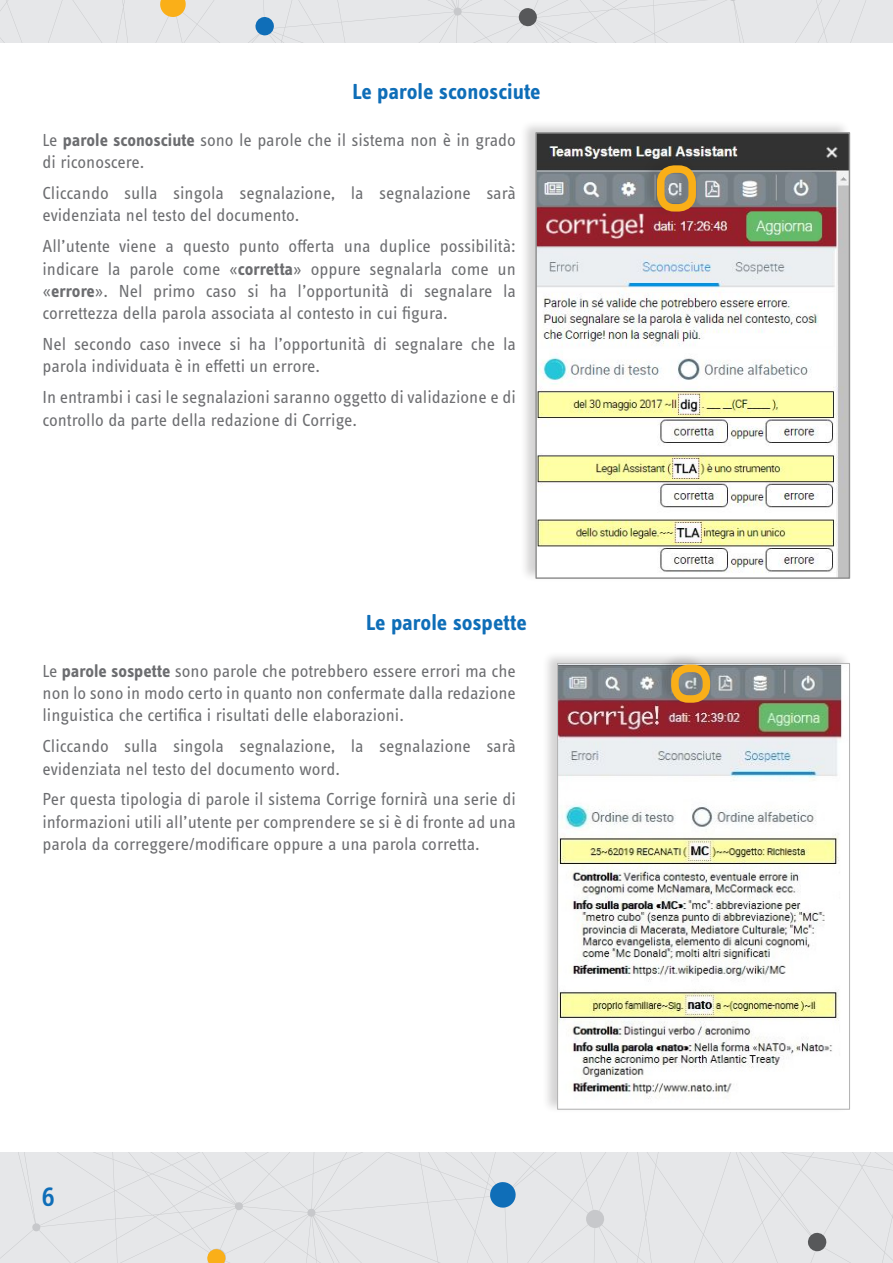
<style>
.page{position:relative;width:893px;height:1263px;background:#fff}
.page>*{position:absolute;margin:0;border:0;box-sizing:border-box;transform-origin:0 0}
.t1{font:500 28.5px "Info Text OT";color:#0f6eb8}
.t2{font:700 22.5px "Info Text OT";letter-spacing:-.005em;color:#0f6eb8}
.t3{font:18px/22.4px "Info Text OT";color:#6c6d70}
.s1{font-weight:700}
</style>
<div class="page">
<div style="left:0;top:1152px;width:893px;height:111px;background:#e6e7e9"></div>
<svg style="left:489px;top:1181px;width:27px;height:27px"></svg>
<svg style="left:807px;top:1232px;width:20px;height:20px"></svg>
<svg style="left:207px;top:1248px;width:19px;height:15px"></svg>
<svg style="left:0;top:0;width:893px;height:43px;background:#e2e3e4"></svg>
<div style="left:520px;top:120px;width:331px;height:463px;background:#231f20;opacity:.2"></div>
<img style="left:537px;top:134px;width:311px;height:443px">
<div style="left:535px;top:132px;width:315px;height:447px;border:1px solid #909090"></div>
<div style="left:641px;top:153px;width:55px;height:62px;background:#231f20;opacity:.2"></div>
<div style="left:657px;top:165px;width:39px;height:47px;border:8px solid #faaf18;border-radius:13px"></div>
<div style="left:542px;top:650px;width:309px;height:463px;background:#231f20;opacity:.2"></div>
<img style="left:559px;top:665px;width:289px;height:443px">
<div style="left:557px;top:663px;width:293px;height:447px;border:1px solid #b5b5b5"></div>
<div style="left:656px;top:652px;width:55px;height:55px;background:#231f20;opacity:.2"></div>
<div style="left:671px;top:665px;width:39px;height:38px;border:8px solid #faaf18;border-radius:13px"></div>
<p class="t2" style="left:352px;top:78px;width:190px">Le parole sconosciute</p>
<p class="t3" style="left:43px;top:128px;width:475px">Le <span class="s1">parole sconosciute</span> sono le parole che il sistema non è in grado di riconoscere.</p>
<p class="t3" style="left:43px;top:182px;width:475px">Cliccando sulla singola segnalazione, la segnalazione sarà evidenziata nel testo del documento.</p>
<p class="t3" style="left:43px;top:235px;width:475px;text-align:justify">All’utente viene a questo punto offerta una duplice possibilità: indicare la parole come «<span class="s1">corretta</span>» oppure segnalarla come un «<span class="s1">errore</span>». Nel primo caso si ha l’opportunità di segnalare la correttezza della parola associata al contesto in cui figura.</p>
<p class="t3" style="left:43px;top:332px;width:475px">Nel secondo caso invece si ha l’opportunità di segnalare che la parola individuata è in effetti un errore.</p>
<p class="t3" style="left:43px;top:386px;width:475px">In entrambi i casi le segnalazioni saranno oggetto di validazione e di controllo da parte della redazione di Corrige.</p>
<p class="t2" style="left:366px;top:609px;width:162px">Le parole sospette</p>
<p class="t3" style="left:43px;top:659px;width:475px;text-align:justify">Le <span class="s1">parole sospette</span> sono parole che potrebbero essere errori ma che non lo sono in modo certo in quanto non confermate dalla redazione linguistica che certifica i risultati delle elaborazioni.</p>
<p class="t3" style="left:43px;top:734px;width:475px">Cliccando sulla singola segnalazione, la segnalazione sarà evidenziata nel testo del documento word.</p>
<p class="t3" style="left:43px;top:788px;width:475px;text-align:justify">Per questa tipologia di parole il sistema Corrige fornirà una serie di informazioni utili all’utente per comprendere se si è di fronte ad una parola da correggere/modificare oppure a una parola corretta.</p>
<h1 class="t1" style="left:42px;top:1180px;width:15px">6</h1>
</div>
